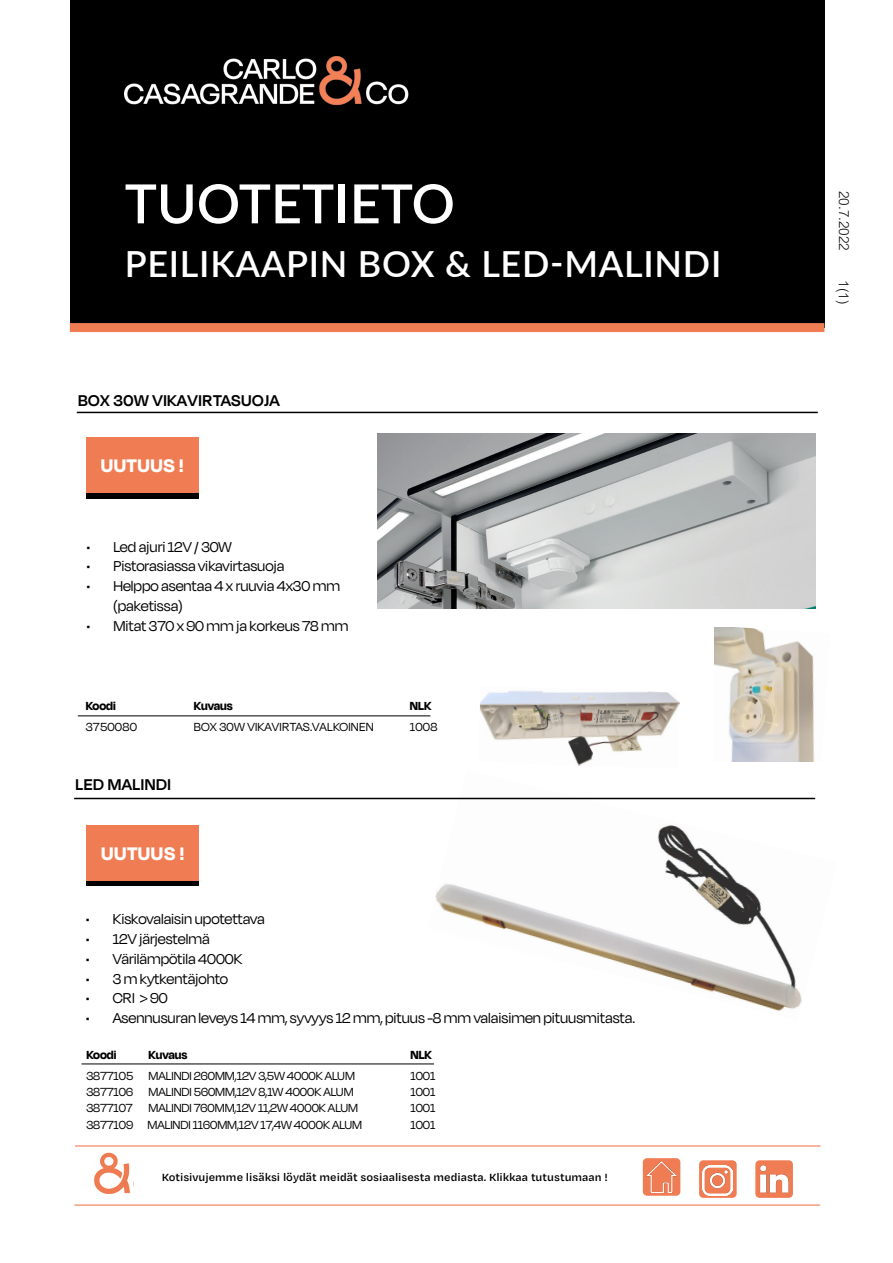
<style>
.page{position:relative;width:893px;height:1263px;background:#fff}
.page>*{position:absolute;margin:0;border:0;box-sizing:border-box;transform-origin:0 0}
.t1{font:600 54px "Lato";color:#fff}
.t2{font:600 36px "Lato";letter-spacing:.02em;color:#fff}
.t3{font:700 21px "Degular Display";letter-spacing:.03em;color:#fff}
.t4{font:600 18px "Degular Display";letter-spacing:.03em;color:#000}
.t5{font:16.5px/19.8px "Degular Display";color:#000}
.t6{font:13.5px "Degular Display";color:#000}
.t7{font:13.5px "Degular Display";letter-spacing:.02em;color:#000}
.t8{font:700 13.5px "Degular Display";color:#000}
.t9{font:300 13.5px "Arial Nova";color:#000}
.t10{font:600 12px "Degular Text";color:#000}
</style>
<div class="page">
<div style="left:70px;top:0;width:754px;height:327px;background:#000"></div>
<img style="left:125px;top:56px;width:284px;height:49px">
<hr style="left:75px;top:1145px;width:746px;height:1px;background:#ef7c53">
<hr style="left:74px;top:1204px;width:746px;height:2px;background:#ef7c53">
<div style="left:643px;top:1158px;width:37px;height:38px;background:#ef7c53;border-radius:4px"></div>
<img style="left:647px;top:1161px;width:29px;height:31px">
<div style="left:755px;top:1160px;width:38px;height:38px;background:#ef7c53;border-radius:4px"></div>
<img style="left:760px;top:1165px;width:28px;height:28px">
<div style="left:699px;top:1160px;width:38px;height:38px;background:#ef7c53;border-radius:4px"></div>
<img style="left:703px;top:1165px;width:30px;height:30px">
<img style="left:94px;top:1153px;width:36px;height:41px">
<hr style="left:77px;top:412px;width:741px;height:1px;background:#000">
<div style="left:70px;top:323px;width:754px;height:9px;background:#ef7c53"></div>
<div style="left:86px;top:492px;width:112px;height:7px;background:#000"></div>
<div style="left:86px;top:438px;width:112px;height:55px;background:#ef7c53"></div>
<hr style="left:78px;top:716px;width:352px;height:1px;background:#000">
<img style="left:480px;top:690px;width:200px;height:76px">
<svg style="left:86px;top:880px;width:113px;height:6px"></svg>
<div style="left:86px;top:825px;width:113px;height:55px;background:#ef7c53"></div>
<hr style="left:81px;top:1064px;width:353px;height:1px;background:#000">
<img style="left:427px;top:797px;width:389px;height:214px">
<hr style="left:74px;top:798px;width:741px;height:1px;background:#000">
<img style="left:714px;top:627px;width:101px;height:135px">
<img style="left:377px;top:433px;width:438px;height:175px">
<p class="t1" style="left:125px;top:164px;width:332px">TUOTETIETO</p>
<p class="t2" style="left:125px;top:238px;width:598px">PEILIKAAPIN BOX &amp; LED-MALINDI</p>
<p class="t4" style="left:78px;top:389px;width:203px">BOX 30W VIKAVIRTASUOJA</p>
<p class="t3" style="left:101px;top:454px;width:84px">UUTUUS !</p>
<p class="t5" style="left:86px;top:536px;width:147px">• Led ajuri 12V / 30W</p>
<p class="t5" style="left:86px;top:556px;width:199px">• Pistorasiassa vikavirtasuoja</p>
<p class="t5" style="left:113px;top:576px;width:228px;text-indent:-27px">• Helppo asentaa 4 x ruuvia 4x30 mm (paketissa)</p>
<p class="t5" style="left:86px;top:615px;width:264px">• Mitat 370 x 90 mm ja korkeus 78 mm</p>
<p class="t8" style="left:86px;top:698px;width:31px">Koodi</p>
<p class="t8" style="left:194px;top:698px;width:40px">Kuvaus</p>
<p class="t8" style="left:410px;top:698px;width:23px">NLK</p>
<p class="t7" style="left:86px;top:719px;width:53px">3750080</p>
<p class="t7" style="left:194px;top:719px;width:181px">BOX 30W VIKAVIRTAS.VALKOINEN</p>
<p class="t6" style="left:410px;top:719px;width:29px">1008</p>
<p class="t4" style="left:75px;top:774px;width:97px">LED MALINDI</p>
<p class="t3" style="left:101px;top:841px;width:84px">UUTUUS !</p>
<p class="t5" style="left:86px;top:909px;width:180px">• Kiskovalaisin upotettava</p>
<p class="t5" style="left:86px;top:928px;width:125px">• 12V järjestelmä</p>
<p class="t5" style="left:86px;top:948px;width:158px">• Värilämpötila 4000K</p>
<p class="t5" style="left:86px;top:968px;width:144px">• 3 m kytkentäjohto</p>
<p class="t5" style="left:86px;top:988px;width:83px">• CRI &gt; 90</p>
<p class="t5" style="left:86px;top:1008px;width:551px">• Asennusuran leveys 14 mm, syvyys 12 mm, pituus -8 mm valaisimen pituusmitasta.</p>
<p class="t8" style="left:86px;top:1047px;width:31px">Koodi</p>
<p class="t8" style="left:149px;top:1047px;width:40px">Kuvaus</p>
<p class="t8" style="left:410px;top:1047px;width:23px">NLK</p>
<p class="t6" style="left:86px;top:1068px;width:270px">3877105 MALINDI 260MM,12V 3,5W 4000K ALUM</p>
<p class="t6" style="left:410px;top:1068px;width:27px">1001</p>
<p class="t6" style="left:86px;top:1084px;width:269px">3877106 MALINDI 560MM,12V 8,1W 4000K ALUM</p>
<p class="t6" style="left:410px;top:1084px;width:27px">1001</p>
<p class="t6" style="left:86px;top:1100px;width:273px">3877107 MALINDI 760MM,12V 11,2W 4000K ALUM</p>
<p class="t6" style="left:410px;top:1100px;width:27px">1001</p>
<p class="t6" style="left:86px;top:1117px;width:277px">3877109 MALINDI 1160MM,12V 17,4W 4000K ALUM</p>
<p class="t6" style="left:410px;top:1117px;width:27px">1001</p>
<p class="t10" style="left:162px;top:1169px;width:447px">Kotisivujemme lisäksi löydät meidät sosiaalisesta mediasta. Klikkaa tutustumaan !</p>
<p class="t9" style="left:851px;top:191px;width:62px;rotate:90deg">20.7.2022</p>
<p class="t9" style="left:851px;top:280px;width:26px;rotate:90deg">1(1)</p>
</div>
